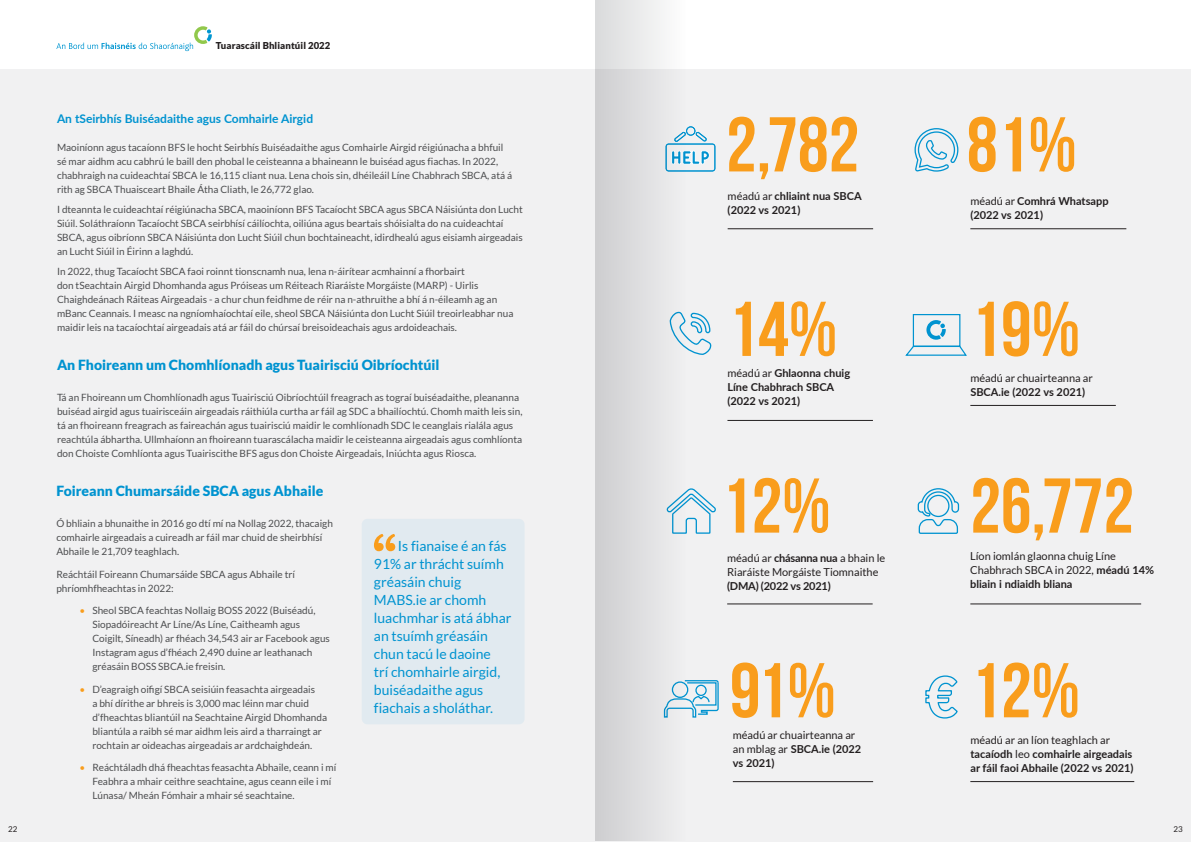
<style>
.page{position:relative;width:1191px;height:842px;background:#fff}
.page>*{position:absolute;margin:0;border:0;box-sizing:border-box;transform-origin:0 0}
.t1{font:700 77.4px "Bebas Neue";color:#f99d1c}
.t2{font:14px/18px "Lato";color:#0093d0}
.t3{font:900 14px "Lato";color:#0093d0}
.t4{font:700 12px "Lato";color:#0093d0}
.t5{font:700 11px/14px "Lato";color:#231f20}
.t6{font:11px/14px "Lato";color:#231f20}
.t7{font:700 11px "Lato";letter-spacing:-.02em;color:#231f20}
.t8{font:10px/14px "Lato";color:#4c4d4f}
.t9{font:900 9.5px "Lato";letter-spacing:.01em;color:#231f20}
.t10{font:8px "Lato";color:#231f20}
.s1{color:#f99d1c}
.s2{font-weight:400}
.s3{font-weight:700}
</style>
<div class="page">
<div style="left:595px;top:69px;width:596px;height:773px;background:#f1f1f2"></div>
<div style="left:0;top:69px;width:595px;height:773px;background:#f1f1f2"></div>
<hr style="left:733px;top:781px;width:140px;height:1px;background:#231f20">
<hr style="left:970px;top:781px;width:164px;height:1px;background:#231f20">
<svg style="left:56px;top:26px;width:156px;height:25px"></svg>
<hr style="left:727px;top:228px;width:146px;height:1px;background:#231f20">
<hr style="left:970px;top:228px;width:156px;height:1px;background:#231f20">
<svg style="left:686px;top:312px;width:26px;height:43px"></svg>
<div style="left:665px;top:144px;width:50px;height:27px;border:1px solid #0093d0;border-radius:3px"></div>
<svg style="left:686px;top:126px;width:21px;height:16px"></svg>
<svg style="left:686px;top:151px;width:23px;height:13px"></svg>
<svg style="left:914px;top:128px;width:45px;height:44px"></svg>
<hr style="left:727px;top:420px;width:146px;height:1px;background:#231f20">
<hr style="left:970px;top:405px;width:145px;height:1px;background:#231f20">
<div style="left:362px;top:519px;width:162px;height:205px;background:#e1eaf0;border-radius:6px"></div>
<svg style="left:374px;top:534px;width:21px;height:17px"></svg>
<svg style="left:686px;top:680px;width:33px;height:38px"></svg>
<svg style="left:686px;top:488px;width:30px;height:46px"></svg>
<svg style="left:925px;top:675px;width:33px;height:44px"></svg>
<hr style="left:727px;top:604px;width:145px;height:1px;background:#231f20">
<hr style="left:970px;top:604px;width:171px;height:1px;background:#231f20">
<svg style="left:917px;top:488px;width:42px;height:46px"></svg>
<div style="left:912px;top:314px;width:48px;height:33px;border:1px solid #0093d0"></div>
<svg style="left:905px;top:320px;width:62px;height:36px"></svg>
<svg style="left:595px;top:0;width:91px;height:841px;fill:#dfdfe1"></svg>
<p class="t9" style="left:216px;top:40px;width:116px">Tuarascáil Bhliantúil 2022</p>
<p class="t4" style="left:57px;top:110px;width:258px">An tSeirbhís Buiséadaithe agus Comhairle Airgid</p>
<p class="t8" style="left:57px;top:141px;width:456px">Maoiníonn agus tacaíonn BFS le hocht Seirbhís Buiséadaithe agus Comhairle Airgid réigiúnacha a bhfuil sé mar aidhm acu cabhrú le baill den phobal le ceisteanna a bhaineann le buiséad agus fiachas. In 2022, chabhraigh na cuideachtaí SBCA le 16,115 cliant nua. Lena chois sin, dhéileáil Líne Chabhrach SBCA, atá á rith ag SBCA Thuaisceart Bhaile Átha Cliath, le 26,772 glao.</p>
<p class="t8" style="left:57px;top:202px;width:467px">I dteannta le cuideachtaí réigiúnacha SBCA, maoiníonn BFS Tacaíocht SBCA agus SBCA Náisiúnta don Lucht Siúil. Soláthraíonn Tacaíocht SBCA seirbhísí cáilíochta, oiliúna agus beartais shóisialta do na cuideachtaí SBCA, agus oibríonn SBCA Náisiúnta don Lucht Siúil chun bochtaineacht, idirdhealú agus eisiamh airgeadais an Lucht Siúil in Éirinn a laghdú.</p>
<p class="t8" style="left:57px;top:264px;width:458px">In 2022, thug Tacaíocht SBCA faoi roinnt tionscnamh nua, lena n-áirítear acmhainní a fhorbairt<br>don tSeachtain Airgid Dhomhanda agus Próiseas um Réiteach Riaráiste Morgáiste (MARP) - Uirlis Chaighdeánach Ráiteas Airgeadais - a chur chun feidhme de réir na n-athruithe a bhí á n-éileamh ag an mBanc Ceannais. I measc na ngníomhaíochtaí eile, sheol SBCA Náisiúnta don Lucht Siúil treoirleabhar nua maidir leis na tacaíochtaí airgeadais atá ar fáil do chúrsaí breisoideachais agus ardoideachais.</p>
<h2 class="t3" style="left:57px;top:357px;width:384px">An Fhoireann um Chomhlíonadh agus Tuairisciú Oibríochtúil</h2>
<p class="t8" style="left:57px;top:390px;width:467px">Tá an Fhoireann um Chomhlíonadh agus Tuairisciú Oibríochtúil freagrach as tograí buiséadaithe, pleananna buiséad airgid agus tuairisceáin airgeadais ráithiúla curtha ar fáil ag SDC a bhailíochtú. Chomh maith leis sin, tá an fhoireann freagrach as faireachán agus tuairisciú maidir le comhlíonadh SDC le ceanglais rialála agus reachtúla ábhartha. Ullmhaíonn an fhoireann tuarascálacha maidir le ceisteanna airgeadais agus comhlíonta don Choiste Comhlíonta agus Tuairiscithe BFS agus don Choiste Airgeadais, Iniúchta agus Riosca.</p>
<h2 class="t3" style="left:56px;top:483px;width:268px">Foireann Chumarsáide SBCA agus Abhaile</h2>
<p class="t8" style="left:56px;top:516px;width:278px">Ó bhliain a bhunaithe in 2016 go dtí mí na Nollag 2022, thacaigh comhairle airgeadais a cuireadh ar fáil mar chuid de sheirbhísí<br>Abhaile le 21,709 teaghlach.</p>
<p class="t8" style="left:56px;top:567px;width:240px">Reáchtáil Foireann Chumarsáide SBCA agus Abhaile trí phríomhfheachtas in 2022:</p>
<p class="t8" style="left:92px;top:603px;width:239px;text-indent:-13px"><span class="s1">•</span> Sheol SBCA feachtas Nollaig BOSS 2022 (Buiséadú, Siopadóireacht Ar Líne/As Líne, Caitheamh agus Coigilt, Síneadh) ar fhéach 34,543 air ar Facebook agus Instagram agus d’fhéach 2,490 duine ar leathanach gréasáin BOSS SBCA.ie freisin.</p>
<p class="t8" style="left:92px;top:682px;width:236px;text-indent:-13px"><span class="s1">•</span> D’eagraigh oifigí SBCA seisiúin feasachta airgeadais<br>a bhí dírithe ar bhreis is 3,000 mac léinn mar chuid d’fheachtas bliantúil na Seachtaine Airgid Dhomhanda bliantúla a raibh sé mar aidhm leis aird a tharraingt ar rochtain ar oideachas airgeadais ar ardchaighdeán.</p>
<p class="t8" style="left:92px;top:760px;width:245px;text-indent:-13px"><span class="s1">•</span> Reáchtáladh dhá fheachtas feasachta Abhaile, ceann i mí<br>Feabhra a mhair ceithre seachtaine, agus ceann eile i mí<br>Lúnasa/ Mheán Fómhair a mhair sé seachtaine.</p>
<h2 class="t2" style="left:374px;top:537px;width:139px;text-indent:24px">Is fianaise é an fás<br>91% ar thrácht suímh gréasáin chuig<br>MABS.ie ar chomh luachmhar is atá ábhar an tsuímh gréasáin chun tacú le daoine<br>trí chomhairle airgid, buiséadaithe agus fiachais a sholáthar.</h2>
<h1 class="t1" style="left:726px;top:102px;width:135px">2,782</h1>
<p class="t5" style="left:727px;top:189px;width:136px"><span class="s2">méadú ar</span> chliaint nua SBCA (2022 vs 2021)</p>
<h1 class="t1" style="left:727px;top:287px;width:111px">14%</h1>
<p class="t5" style="left:727px;top:365px;width:124px"><span class="s2">méadú ar</span> Ghlaonna chuig<br>Líne Chabhrach SBCA (2022 vs 2021)</p>
<h1 class="t1" style="left:721px;top:463px;width:111px">12%</h1>
<p class="t6" style="left:727px;top:550px;width:160px">méadú ar <span class="s3">chásanna nua</span> a bhain le<br>Riaráiste Morgáiste Tiomnaithe</p>
<p class="t7" style="left:727px;top:577px;width:105px">(DMA) (2022 vs 2021)</p>
<h1 class="t1" style="left:730px;top:648px;width:107px">91%</h1>
<p class="t6" style="left:733px;top:728px;width:130px">méadú ar chuairteanna ar an mblag ar <span class="s3">SBCA.ie (2022 vs 2021)</span></p>
<h1 class="t1" style="left:967px;top:102px;width:111px">81%</h1>
<p class="t5" style="left:970px;top:194px;width:140px"><span class="s2">méadú ar</span> Comhrá Whatsapp (2022 vs 2021)</p>
<h1 class="t1" style="left:970px;top:287px;width:111px">19%</h1>
<p class="t6" style="left:970px;top:371px;width:124px">méadú ar chuairteanna ar</p>
<p class="t5" style="left:970px;top:384px;width:116px">SBCA.ie (2022 vs 2021)</p>
<h1 class="t1" style="left:970px;top:463px;width:165px">26,772</h1>
<p class="t6" style="left:970px;top:548px;width:185px">Líon iomlán glaonna chuig Líne<br>Chabhrach SBCA in 2022, <span class="s3">méadú 14% bliain i ndiaidh bliana</span></p>
<h1 class="t1" style="left:970px;top:648px;width:111px">12%</h1>
<p class="t5" style="left:970px;top:732px;width:165px"><span class="s2">méadú ar an líon teaghlach ar </span>tacaíodh <span class="s2">leo</span> comhairle airgeadais ar fáil faoi Abhaile (2022 vs 2021)</p>
<p class="t10" style="left:8px;top:825px;width:11px">22</p>
<p class="t10" style="left:1173px;top:825px;width:11px">23</p>
</div>
